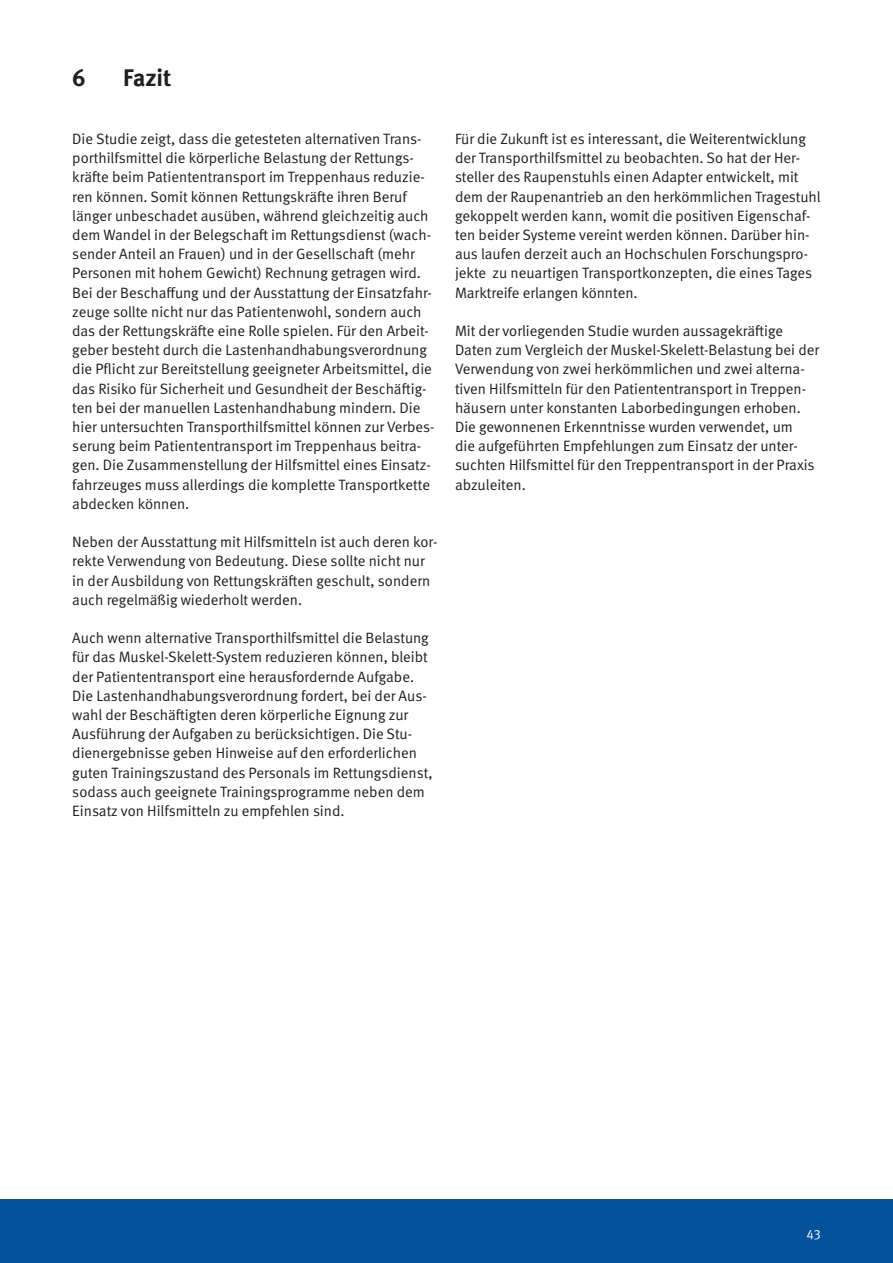
<style>
.page{position:relative;width:893px;height:1263px;background:#fff}
.page>*{position:absolute;margin:0;border:0;box-sizing:border-box;transform-origin:0 0}
.Kapitelüberschrift_R{font:700 24px "DGUV Meta";letter-spacing:-.005em;color:#231f20}
.Grundtext{font:15px/19.2px "DGUV Meta";color:#231f20}
.t1{font:13.5px "DGUV Meta";color:#fff}
</style>
<div class="page">
<div style="left:0;top:1199px;width:893px;height:64px;background:#01519b"></div>
<p class="Kapitelüberschrift_R" style="left:72px;top:64px;width:15px">6</p>
<p class="Kapitelüberschrift_R" style="left:123px;top:64px;width:50px">Fazit</p>
<p class="Grundtext" style="left:72px;top:130px;width:364px">Die Studie zeigt, dass die getesteten alternativen Trans&shy;porthilfsmittel die körperliche Belastung der Rettungs&shy;kräfte beim Patiententransport im Treppenhaus reduzie&shy;ren können. Somit können Rettungskräfte ihren Beruf länger unbeschadet ausüben, während gleichzeitig auch dem Wandel in der Belegschaft im Rettungsdienst (wach&shy;sender Anteil an Frauen) und in der Gesellschaft (mehr Personen mit hohem Gewicht) Rechnung getragen wird.<br>Bei der Beschaffung und der Ausstattung der Einsatzfahr&shy;zeuge sollte nicht nur das Patientenwohl, sondern auch das der Rettungskräfte eine Rolle spielen. Für den Arbeit&shy;geber besteht durch die Lastenhandhabungsverordnung die Pflicht zur Bereitstellung geeigneter Arbeitsmittel, die das Risiko für Sicherheit und Gesundheit der Beschäftig&shy;ten bei der manuellen Lastenhandhabung mindern. Die hier untersuchten Transporthilfsmittel können zur Verbes&shy;serung beim Patiententransport im Treppenhaus beitra&shy;gen. Die Zusammenstellung der Hilfsmittel eines Einsatz&shy;fahrzeuges muss allerdings die komplette Transportkette abdecken können.</p>
<p class="Grundtext" style="left:72px;top:533px;width:367px">Neben der Ausstattung mit Hilfsmitteln ist auch deren kor&shy;rekte Verwendung von Bedeutung. Diese sollte nicht nur in der Ausbildung von Rettungskräften geschult, sondern auch regelmäßig wiederholt werden.</p>
<p class="Grundtext" style="left:72px;top:629px;width:362px">Auch wenn alternative Transporthilfsmittel die Belastung für das Muskel-Skelett-System reduzieren können, bleibt der Patiententransport eine herausfordernde Aufgabe.<br>Die Lastenhandhabungsverordnung fordert, bei der Aus&shy;wahl der Beschäftigten deren körperliche Eignung zur Ausführung der Aufgaben zu berücksichtigen. Die Stu&shy;dienergebnisse geben Hinweise auf den erforderlichen guten Trainingszustand des Personals im Rettungsdienst, sodass auch geeignete Trainingsprogramme neben dem Einsatz von Hilfsmitteln zu empfehlen sind.</p>
<p class="Grundtext" style="left:455px;top:130px;width:367px">Für die Zukunft ist es interessant, die Weiterentwicklung der Transporthilfsmittel zu beobachten. So hat der Her&shy;steller des Raupenstuhls einen Adapter entwickelt, mit dem der Raupenantrieb an den herkömmlichen Tragestuhl gekoppelt werden kann, womit die positiven Eigenschaf&shy;ten beider Systeme vereint werden können. Darüber hin&shy;aus laufen derzeit auch an Hochschulen Forschungspro&shy;jekte zu neuartigen Transportkonzepten, die eines Tages Marktreife erlangen könnten.</p>
<p class="Grundtext" style="left:455px;top:322px;width:366px">Mit der vorliegenden Studie wurden aussagekräftige Daten zum Vergleich der Muskel-Skelett-Belastung bei der Verwendung von zwei herkömmlichen und zwei alterna&shy;tiven Hilfsmitteln für den Patiententransport in Treppen&shy;häusern unter konstanten Laborbedingungen erhoben.<br>Die gewonnenen Erkenntnisse wurden verwendet, um<br>die aufgeführten Empfehlungen zum Einsatz der unter&shy;suchten Hilfsmittel für den Treppentransport in der Praxis abzuleiten.</p>
<p class="t1" style="left:806px;top:1226px;width:16px">43</p>
</div>
